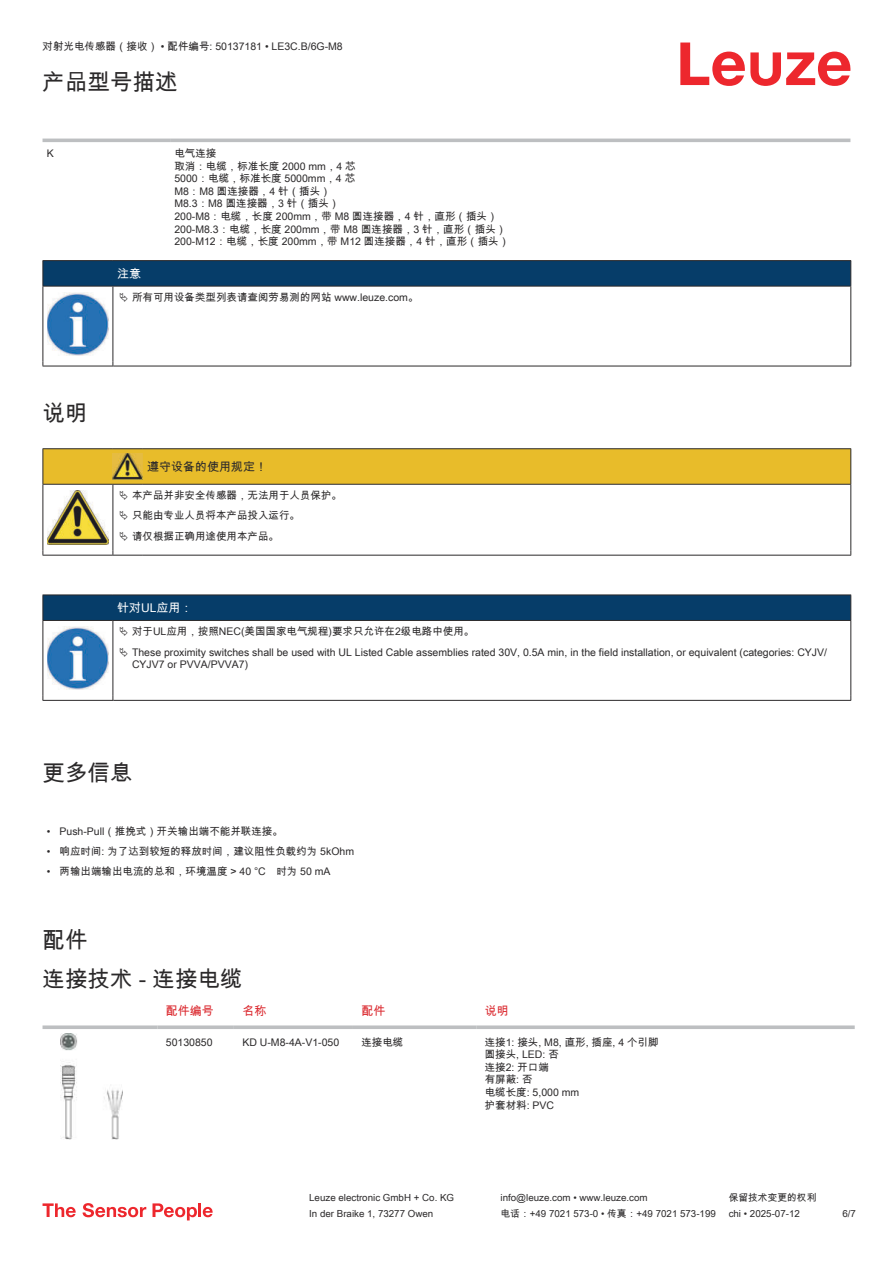
<style>
.page{position:relative;width:893px;height:1263px;background:#fff}
.page>*{position:absolute;margin:0;border:0;box-sizing:border-box;transform-origin:0 0}
.t1{font:22.5px/38.7px "Arial Unicode MS";color:#2b292a}
.t2{font:12px "Arial Unicode MS";color:#db2a30}
.t3{font:12px "Arial Unicode MS";color:#2b292a}
.t4{font:12px "Arial Unicode MS";color:#fff}
.t5{font:10.5px/12.6px "Arial Unicode MS";color:#2b292a}
.t6{font:9.75px "Arial Unicode MS";color:#2b292a}
</style>
<div class="page">
<svg style="left:680px;top:43px;width:170px;height:43px"></svg>
<svg style="left:43px;top:138px;width:807px;height:1px"></svg>
<hr style="left:43px;top:139px;width:127px;height:3px;background:#bdbfc1">
<hr style="left:170px;top:139px;width:680px;height:3px;background:#bdbfc1">
<svg style="left:43px;top:1025px;width:114px;height:4px"></svg>
<svg style="left:157px;top:1025px;width:77px;height:4px"></svg>
<svg style="left:234px;top:1025px;width:119px;height:4px"></svg>
<svg style="left:353px;top:1025px;width:123px;height:4px"></svg>
<svg style="left:476px;top:1025px;width:379px;height:4px;background:#c4c6c8"></svg>
<img style="left:60px;top:1033px;width:63px;height:106px">
<svg style="left:43px;top:1203px;width:33px;height:14px"></svg>
<svg style="left:83px;top:1203px;width:63px;height:14px"></svg>
<svg style="left:153px;top:1203px;width:44px;height:17px"></svg>
<hr style="left:198px;top:1203px;width:3px;height:14px;background:#ed272d">
<svg style="left:203px;top:1207px;width:10px;height:10px"></svg>
<svg style="left:44px;top:287px;width:806px;height:79px"></svg>
<hr style="left:43px;top:260px;width:70px;height:1px;background:#2b292a">
<hr style="left:43px;top:286px;width:70px;height:1px;background:#2b292a">
<hr style="left:113px;top:260px;width:738px;height:1px;background:#2b292a">
<div style="left:43px;top:261px;width:808px;height:25px;background:#063d69"></div>
<hr style="left:113px;top:286px;width:738px;height:1px;background:#2b292a">
<hr style="left:43px;top:286px;width:1px;height:75px;background:#2b292a">
<hr style="left:113px;top:286px;width:1px;height:75px;background:#2b292a">
<hr style="left:850px;top:286px;width:1px;height:75px;background:#2b292a">
<hr style="left:43px;top:366px;width:70px;height:1px;background:#2b292a">
<hr style="left:113px;top:366px;width:738px;height:1px;background:#2b292a">
<img style="left:47px;top:292px;width:61px;height:63px">
<div style="left:115px;top:287px;width:734px;height:20px;background:#fff"></div>
<hr style="left:43px;top:448px;width:70px;height:1px;background:#2b292a">
<hr style="left:113px;top:448px;width:30px;height:1px;background:#2b292a">
<hr style="left:143px;top:448px;width:708px;height:1px;background:#2b292a">
<hr style="left:43px;top:555px;width:70px;height:1px;background:#2b292a">
<hr style="left:113px;top:555px;width:30px;height:1px;background:#2b292a">
<hr style="left:143px;top:555px;width:708px;height:1px;background:#2b292a">
<svg style="left:44px;top:674px;width:806px;height:26px"></svg>
<hr style="left:43px;top:594px;width:70px;height:1px;background:#2b292a">
<hr style="left:113px;top:594px;width:738px;height:1px;background:#2b292a">
<hr style="left:43px;top:621px;width:1px;height:75px;background:#2b292a">
<hr style="left:113px;top:621px;width:1px;height:75px;background:#2b292a">
<hr style="left:850px;top:621px;width:1px;height:75px;background:#2b292a">
<hr style="left:43px;top:700px;width:70px;height:1px;background:#2b292a">
<hr style="left:113px;top:700px;width:738px;height:1px;background:#2b292a">
<img style="left:47px;top:674px;width:61px;height:16px">
<svg style="left:43px;top:449px;width:808px;height:106px"></svg>
<svg style="left:43px;top:595px;width:808px;height:79px"></svg>
<p class="t5" style="left:43px;top:40px;width:302px">对射光电传感器（接收） • 配件编号: 50137181 • LE3C.B/6G-M8</p>
<h1 class="t1" style="left:43px;top:62px;width:136px">产品型号描述</h1>
<p class="t5" style="left:47px;top:147px;width:9px">K</p>
<p class="t5" style="left:174px;top:147px;width:336px">电气连接<br>取消：电缆，标准长度 2000 mm，4 芯<br>5000：电缆，标准长度 5000mm，4 芯<br>M8：M8 圆连接器，4 针（插头）<br>M8.3：M8 圆连接器，3 针（插头）<br>200-M8：电缆，长度 200mm，带 M8 圆连接器，4 针，直形（插头）<br>200-M8.3：电缆，长度 200mm，带 M8 圆连接器，3 针，直形（插头）<br>200-M12：电缆，长度 200mm，带 M12 圆连接器，4 针，直形（插头）</p>
<p class="t4" style="left:117px;top:265px;width:25px">注意</p>
<p class="t5" style="left:132px;top:291px;width:288px">所有可用设备类型列表请查阅劳易测的网站 www.leuze.com。</p>
<h1 class="t1" style="left:43px;top:393px;width:46px">说明</h1>
<p class="t3" style="left:147px;top:458px;width:121px">遵守设备的使用规定！</p>
<p class="t5" style="left:132px;top:485px;width:211px;line-height:20.2px">本产品并非安全传感器，无法用于人员保护。只能由专业人员将本产品投入运行。<br>请仅根据正确用途使用本产品。</p>
<p class="t4" style="left:117px;top:599px;width:77px">针对UL应用：</p>
<p class="t5" style="left:132px;top:621px;width:697px;line-height:20.2px">对于UL应用，按照NEC(美国国家电气规程)要求只允许在2级电路中使用。<br>These proximity switches shall be used with UL Listed Cable assemblies rated 30V, 0.5A min, in the field installation, or equivalent (categories: CYJV/</p>
<p class="t5" style="left:132px;top:658px;width:118px">CYJV7 or PVVA/PVVA7)</p>
<h1 class="t1" style="left:43px;top:753px;width:91px">更多信息</h1>
<p class="t5" style="left:47px;top:825px;width:238px">• Push-Pull（推挽式）开关输出端不能并联连接。</p>
<p class="t5" style="left:47px;top:845px;width:309px">• 响应时间: 为了达到较短的释放时间，建议阻性负载约为 5kOhm</p>
<p class="t5" style="left:47px;top:865px;width:285px">• 两输出端输出电流的总和，环境温度 &gt; 40 °C　时为 50 mA</p>
<h1 class="t1" style="left:43px;top:921px;width:202px">配件<br>连接技术 - 连接电缆</h1>
<p class="t2" style="left:166px;top:1002px;width:49px">配件编号</p>
<p class="t2" style="left:242px;top:1002px;width:25px">名称</p>
<p class="t2" style="left:361px;top:1002px;width:25px">配件</p>
<p class="t2" style="left:485px;top:1002px;width:25px">说明</p>
<p class="t5" style="left:166px;top:1035px;width:48px">50130850</p>
<p class="t5" style="left:242px;top:1035px;width:98px">KD U-M8-4A-V1-050</p>
<p class="t5" style="left:361px;top:1035px;width:43px">连接电缆</p>
<p class="t5" style="left:485px;top:1035px;width:175px">连接1: 接头, M8, 直形, 插座, 4 个引脚圆接头, LED: 否<br>连接2: 开口端<br>有屏蔽: 否<br>电缆长度: 5,000 mm<br>护套材料: PVC</p>
<p class="t6" style="left:309px;top:1191px;width:146px">Leuze electronic GmbH + Co. KG</p>
<p class="t6" style="left:501px;top:1191px;width:149px">info@leuze.com • www.leuze.com</p>
<p class="t6" style="left:729px;top:1191px;width:89px">保留技术变更的权利</p>
<p class="t6" style="left:309px;top:1206px;width:126px">In der Braike 1, 73277 Owen</p>
<p class="t6" style="left:501px;top:1206px;width:217px">电话：+49 7021 573-0 • 传真：+49 7021 573-199</p>
<p class="t6" style="left:729px;top:1206px;width:73px">chi • 2025-07-12</p>
<p class="t6" style="left:842px;top:1206px;width:15px">6/7</p>
</div>
